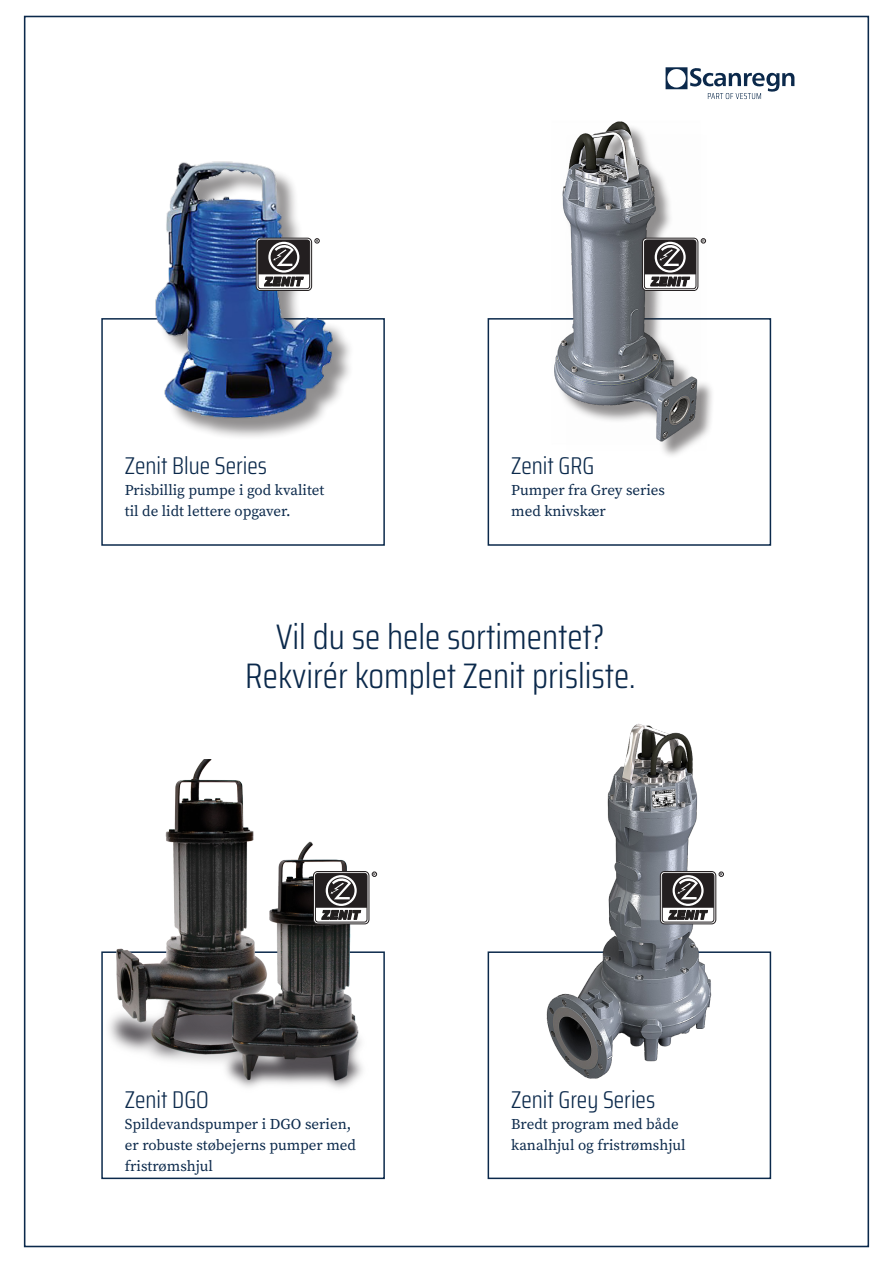
<style>
.page{position:relative;width:893px;height:1263px;background:#fff}
.page>*{position:absolute;margin:0;border:0;box-sizing:border-box;transform-origin:0 0}
.t1{font:300 35.55px "Saira Condensed";color:#0b294b}
.t2{font:300 24.3px "Saira Condensed";color:#0b294b}
.t3{font:15px/21px "Source Serif Variable";color:#0b294b}
</style>
<div class="page">
<svg style="left:666px;top:67px;width:128px;height:32px"></svg>
<div style="left:101px;top:318px;width:284px;height:228px;border:2px solid #0b294b"></div>
<div style="left:101px;top:951px;width:284px;height:228px;border:2px solid #0b294b"></div>
<div style="left:488px;top:318px;width:283px;height:228px;border:2px solid #0b294b"></div>
<div style="left:488px;top:951px;width:283px;height:228px;border:2px solid #0b294b"></div>
<img style="left:503px;top:94px;width:223px;height:362px">
<img style="left:103px;top:759px;width:265px;height:334px">
<img style="left:488px;top:723px;width:283px;height:357px">
<img style="left:125px;top:161px;width:236px;height:276px">
<div style="left:256px;top:238px;width:56px;height:53px;border:1px solid #231f20;border-radius:4px"></div>
<div style="left:258px;top:240px;width:52px;height:49px;border:1px solid #231f20;border-radius:3px"></div>
<svg style="left:258px;top:239px;width:61px;height:47px"></svg>
<div style="left:313px;top:871px;width:56px;height:53px;border:1px solid #231f20;border-radius:4px"></div>
<div style="left:315px;top:873px;width:52px;height:49px;border:1px solid #231f20;border-radius:3px"></div>
<svg style="left:315px;top:872px;width:62px;height:47px"></svg>
<div style="left:642px;top:238px;width:56px;height:53px;border:1px solid #231f20;border-radius:4px"></div>
<div style="left:644px;top:240px;width:52px;height:49px;border:1px solid #231f20;border-radius:3px"></div>
<svg style="left:644px;top:239px;width:62px;height:47px"></svg>
<div style="left:660px;top:871px;width:56px;height:53px;border:1px solid #231f20;border-radius:4px"></div>
<div style="left:662px;top:873px;width:52px;height:49px;border:1px solid #231f20;border-radius:3px"></div>
<svg style="left:662px;top:872px;width:62px;height:47px"></svg>
<p class="t2" style="left:125px;top:448px;width:144px">Zenit Blue Series</p>
<p class="t3" style="left:125px;top:480px;width:201px">Prisbillig pumpe i god kvalitet til de lidt lettere opgaver.</p>
<p class="t2" style="left:511px;top:448px;width:84px">Zenit GRG</p>
<p class="t3" style="left:511px;top:480px;width:155px">Pumper fra Grey series</p>
<p class="t3" style="left:511px;top:501px;width:96px">med knivskær</p>
<p class="t1" style="left:276px;top:610px;width:330px">Vil du se hele sortimentet?</p>
<p class="t1" style="left:245px;top:649px;width:392px">Rekvirér komplet Zenit prisliste.</p>
<p class="t2" style="left:125px;top:1081px;width:85px">Zenit DGO</p>
<p class="t3" style="left:125px;top:1113px;width:233px">Spildevandspumper i DGO serien, er robuste støbejerns pumper med fristrømshjul</p>
<p class="t2" style="left:511px;top:1081px;width:146px">Zenit Grey Series</p>
<p class="t3" style="left:511px;top:1113px;width:176px">Bredt program med både kanalhjul og fristrømshjul</p>
</div>
